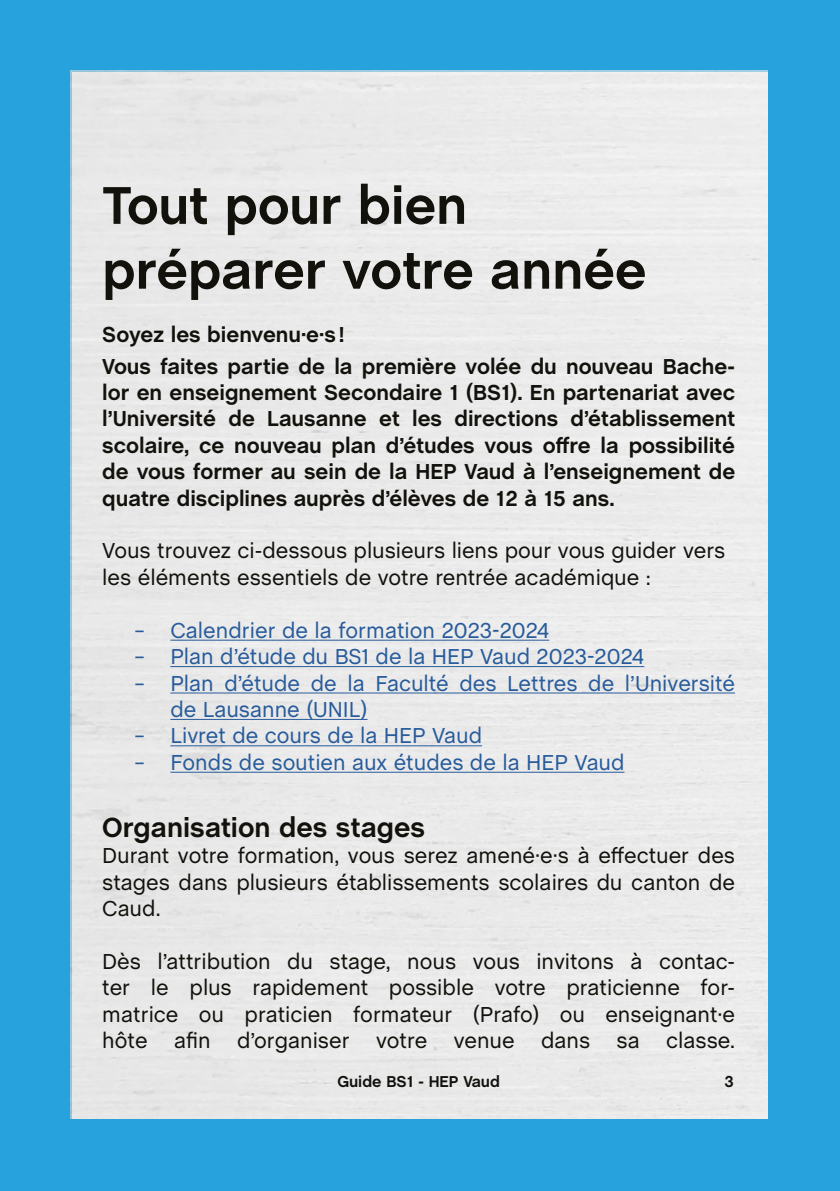
<style>
.page{position:relative;width:840px;height:1191px;background:#fff}
.page>*{position:absolute;margin:0;border:0;box-sizing:border-box;transform-origin:0 0}
.t1{font:700 54px/64.8px "Chalet";color:#12110c}
.t2{font:700 28px "Chalet";color:#12110c}
.t3{font:22px/26.4px "Chalet";color:#12110c;text-align:justify}
.t4{font:700 22px/26.4px "Chalet";color:#12110c}
.t5{font:22px "Chalet";color:#275b9b}
.t6{font:700 16px "Chalet";color:#12110c}
</style>
<div class="page">
<div style="left:0;top:0;width:839px;height:1191px;background:#28a2dc"></div>
<div style="left:71px;top:71px;width:696px;height:1048px;background:#eaeaea"></div>
<hr style="left:170px;top:639px;width:379px;height:1px;background:#275b9b">
<hr style="left:170px;top:666px;width:474px;height:1px;background:#275b9b">
<hr style="left:170px;top:692px;width:564px;height:1px;background:#275b9b">
<hr style="left:170px;top:719px;width:197px;height:1px;background:#275b9b">
<hr style="left:170px;top:745px;width:312px;height:1px;background:#275b9b">
<hr style="left:170px;top:771px;width:454px;height:1px;background:#275b9b">
<h1 class="t1" style="left:102px;top:176px;width:545px">Tout pour bien préparer votre année</h1>
<p class="t4" style="left:102px;top:319px;width:634px;line-height:32px">Soyez les bienvenu·e·s!<br>Vous faites partie de la première volée du nouveau Bache-</p>
<p class="t4" style="left:102px;top:380px;width:634px;text-align:justify">lor en enseignement Secondaire 1 (BS1). En partenariat avec l’Université de Lausanne et les directions d’établissement scolaire, ce nouveau plan d’études vous offre la possibilité de vous former au sein de la HEP Vaud à l’enseignement de quatre disciplines auprès d’élèves de 12 à 15 ans.</p>
<p class="t3" style="left:102px;top:538px;width:624px">Vous trouvez ci-dessous plusieurs liens pour vous guider vers les éléments essentiels de votre rentrée académique :</p>
<p class="t5" style="left:134px;top:617px;width:416px">− Calendrier de la formation 2023-2024</p>
<p class="t5" style="left:134px;top:643px;width:511px">− Plan d’étude du BS1 de la HEP Vaud 2023-2024</p>
<p class="t5" style="left:134px;top:670px;width:602px">− Plan d’étude de la Faculté des Lettres de l’Université</p>
<p class="t5" style="left:170px;top:696px;width:198px">de Lausanne (UNIL)</p>
<p class="t5" style="left:134px;top:722px;width:349px">− Livret de cours de la HEP Vaud</p>
<p class="t5" style="left:134px;top:749px;width:491px">− Fonds de soutien aux études de la HEP Vaud</p>
<p class="t2" style="left:102px;top:810px;width:324px">Organisation des stages</p>
<p class="t3" style="left:102px;top:843px;width:634px">Durant votre formation, vous serez amené·e·s à effectuer des stages dans plusieurs établissements scolaires du canton de Caud.</p>
<p class="t3" style="left:102px;top:948px;width:634px">Dès l’attribution du stage, nous vous invitons à contac&shy;ter le plus rapidement possible votre praticienne for&shy;matrice ou praticien formateur (Prafo) ou enseignant·e hôte afin d’organiser votre venue dans sa classe.</p>
<p class="t6" style="left:337px;top:1071px;width:164px">Guide BS1 - HEP Vaud</p>
<p class="t6" style="left:724px;top:1071px;width:11px">3</p>
</div>
